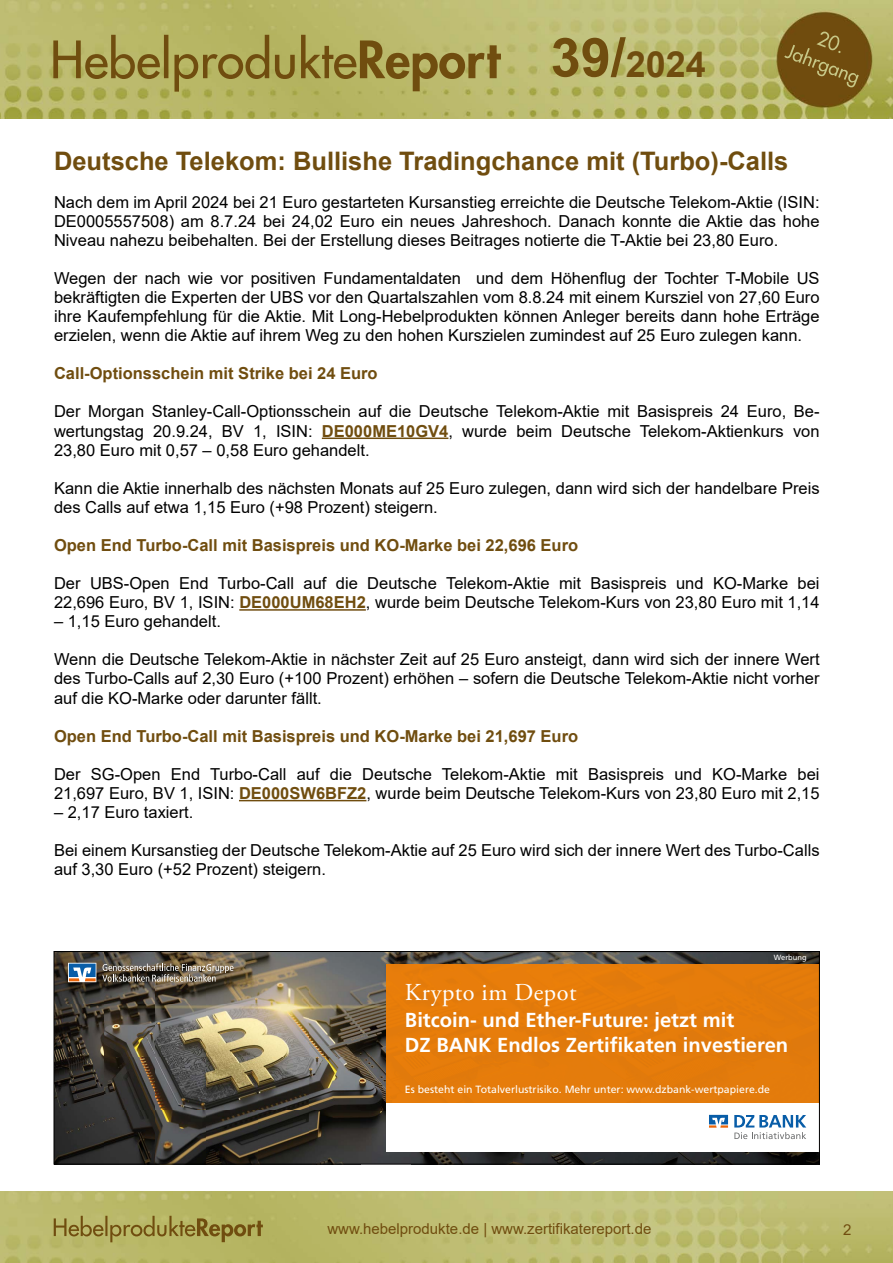
<style>
.page{position:relative;width:893px;height:1263px;background:#fff}
.page>*{position:absolute;margin:0;border:0;box-sizing:border-box;transform-origin:0 0}
.t1{font:700 36px "Arial";color:#704d0f}
.t2{font:700 25.5px "Arial";color:#704d0f}
.t3{font:24.3px "Adobe Garamond Pro";letter-spacing:.02em;color:#fff}
.t4{font:700 20.25px/24.3px "Frutiger LT Std";color:#fff}
.t5{font:16.5px/19px "Arial";color:#000;text-align:justify}
.t6{font:700 16.5px "Arial";color:#704d0f}
.t7{font:15px "Arial";color:#704d0f}
.t8{font:10.5px "Frutiger LT Std";color:#fff}
.t9{font:7.5px "Frutiger LT Std";color:#fff}
.s1{font-size:54px}
.s2{font-weight:700;color:#704d0f}
</style>
<div class="page">
<img style="left:0;top:1192px;width:893px;height:71px">
<img style="left:0;top:0;width:893px;height:119px">
<hr style="left:322px;top:437px;width:126px;height:2px;background:#704d0f">
<hr style="left:239px;top:609px;width:127px;height:2px;background:#704d0f">
<hr style="left:239px;top:800px;width:127px;height:1px;background:#704d0f">
<img style="left:56px;top:953px;width:355px;height:51px">
<img style="left:411px;top:953px;width:407px;height:11px">
<img style="left:56px;top:1004px;width:331px;height:107px">
<img style="left:56px;top:1111px;width:355px;height:51px">
<img style="left:411px;top:1152px;width:407px;height:10px">
<div style="left:387px;top:1010px;width:48px;height:47px;background:#e67c0a"></div>
<div style="left:387px;top:964px;width:431px;height:46px;background:#e67c0a"></div>
<div style="left:435px;top:1010px;width:383px;height:47px;background:#e37b0b"></div>
<div style="left:387px;top:1057px;width:431px;height:46px;background:#e47c0b"></div>
<div style="left:387px;top:1103px;width:432px;height:48px;background:#fff"></div>
<svg style="left:734px;top:1115px;width:72px;height:24px"></svg>
<svg style="left:709px;top:1115px;width:19px;height:13px"></svg>
<svg style="left:102px;top:963px;width:131px;height:19px;background:#7a7061"></svg>
<svg style="left:68px;top:963px;width:28px;height:19px"></svg>
<div style="left:54px;top:951px;width:766px;height:213px;border:1px solid #000"></div>
<h1 class="t1" style="left:551px;top:39px;width:157px"><span class="s1">39/</span>2024</h1>
<h2 class="t2" style="left:54px;top:143px;width:736px">Deutsche Telekom: Bullishe Tradingchance mit (Turbo)-Calls</h2>
<p class="t5" style="left:54px;top:192px;width:767px">Nach dem im April 2024 bei 21 Euro gestarteten Kursanstieg erreichte die Deutsche Telekom-Aktie (ISIN:<br>DE0005557508) am 8.7.24 bei 24,02 Euro ein neues Jahreshoch. Danach konnte die Aktie das hohe Niveau nahezu beibehalten. Bei der Erstellung dieses Beitrages notierte die T-Aktie bei 23,80 Euro.</p>
<p class="t5" style="left:54px;top:269px;width:767px">Wegen der nach wie vor positiven Fundamentaldaten und dem Höhenflug der Tochter T-Mobile US bekräftigten die Experten der UBS vor den Quartalszahlen vom 8.8.24 mit einem Kursziel von 27,60 Euro ihre Kaufempfehlung für die Aktie. Mit Long-Hebelprodukten können Anleger bereits dann hohe Erträge erzielen, wenn die Aktie auf ihrem Weg zu den hohen Kurszielen zumindest auf 25 Euro zulegen kann.</p>
<p class="t6" style="left:54px;top:362px;width:325px">Call-Optionsschein mit Strike bei 24 Euro</p>
<p class="t5" style="left:54px;top:402px;width:767px">Der Morgan Stanley-Call-Optionsschein auf die Deutsche Telekom-Aktie mit Basispreis 24 Euro, Be&shy;wertungstag 20.9.24, BV 1, ISIN: <span class="s2">DE000ME10GV4</span>, wurde beim Deutsche Telekom-Aktienkurs von 23,80 Euro mit 0,57 – 0,58 Euro gehandelt.</p>
<p class="t5" style="left:54px;top:478px;width:767px">Kann die Aktie innerhalb des nächsten Monats auf 25 Euro zulegen, dann wird sich der handelbare Preis des Calls auf etwa 1,15 Euro (+98 Prozent) steigern.</p>
<p class="t6" style="left:54px;top:533px;width:526px">Open End Turbo-Call mit Basispreis und KO-Marke bei 22,696 Euro</p>
<p class="t5" style="left:54px;top:574px;width:767px">Der UBS-Open End Turbo-Call auf die Deutsche Telekom-Aktie mit Basispreis und KO-Marke bei<br>22,696 Euro, BV 1, ISIN: <span class="s2">DE000UM68EH2</span>, wurde beim Deutsche Telekom-Kurs von 23,80 Euro mit 1,14</p>
<p class="t5" style="left:54px;top:612px;width:168px">– 1,15 Euro gehandelt.</p>
<p class="t5" style="left:54px;top:650px;width:767px">Wenn die Deutsche Telekom-Aktie in nächster Zeit auf 25 Euro ansteigt, dann wird sich der innere Wert des Turbo-Calls auf 2,30 Euro (+100 Prozent) erhöhen – sofern die Deutsche Telekom-Aktie nicht vorher auf die KO-Marke oder darunter fällt.</p>
<p class="t6" style="left:54px;top:724px;width:526px">Open End Turbo-Call mit Basispreis und KO-Marke bei 21,697 Euro</p>
<p class="t5" style="left:54px;top:764px;width:767px">Der SG-Open End Turbo-Call auf die Deutsche Telekom-Aktie mit Basispreis und KO-Marke bei<br>21,697 Euro, BV 1, ISIN: <span class="s2">DE000SW6BFZ2</span>, wurde beim Deutsche Telekom-Kurs von 23,80 Euro mit 2,15</p>
<p class="t5" style="left:54px;top:802px;width:141px">– 2,17 Euro taxiert.</p>
<p class="t5" style="left:54px;top:841px;width:767px">Bei einem Kursanstieg der Deutsche Telekom-Aktie auf 25 Euro wird sich der innere Wert des Turbo-Calls auf 3,30 Euro (+52 Prozent) steigern.</p>
<p class="t9" style="left:774px;top:953px;width:34px">Werbung</p>
<h3 class="t3" style="left:405px;top:977px;width:173px">Krypto im Depot</h3>
<p class="t4" style="left:405px;top:1008px;width:385px">Bitcoin- und Ether-Future: jetzt mit<br>DZ BANK Endlos Zertifikaten investieren</p>
<p class="t8" style="left:405px;top:1083px;width:367px">Es besteht ein Totalverlustrisiko. Mehr unter: www.dzbank-wertpapiere.de</p>
<p class="t7" style="left:327px;top:1218px;width:326px">www.hebelprodukte.de | www.zertifikatereport.de</p>
<p class="t7" style="left:843px;top:1219px;width:10px">2</p>
</div>
